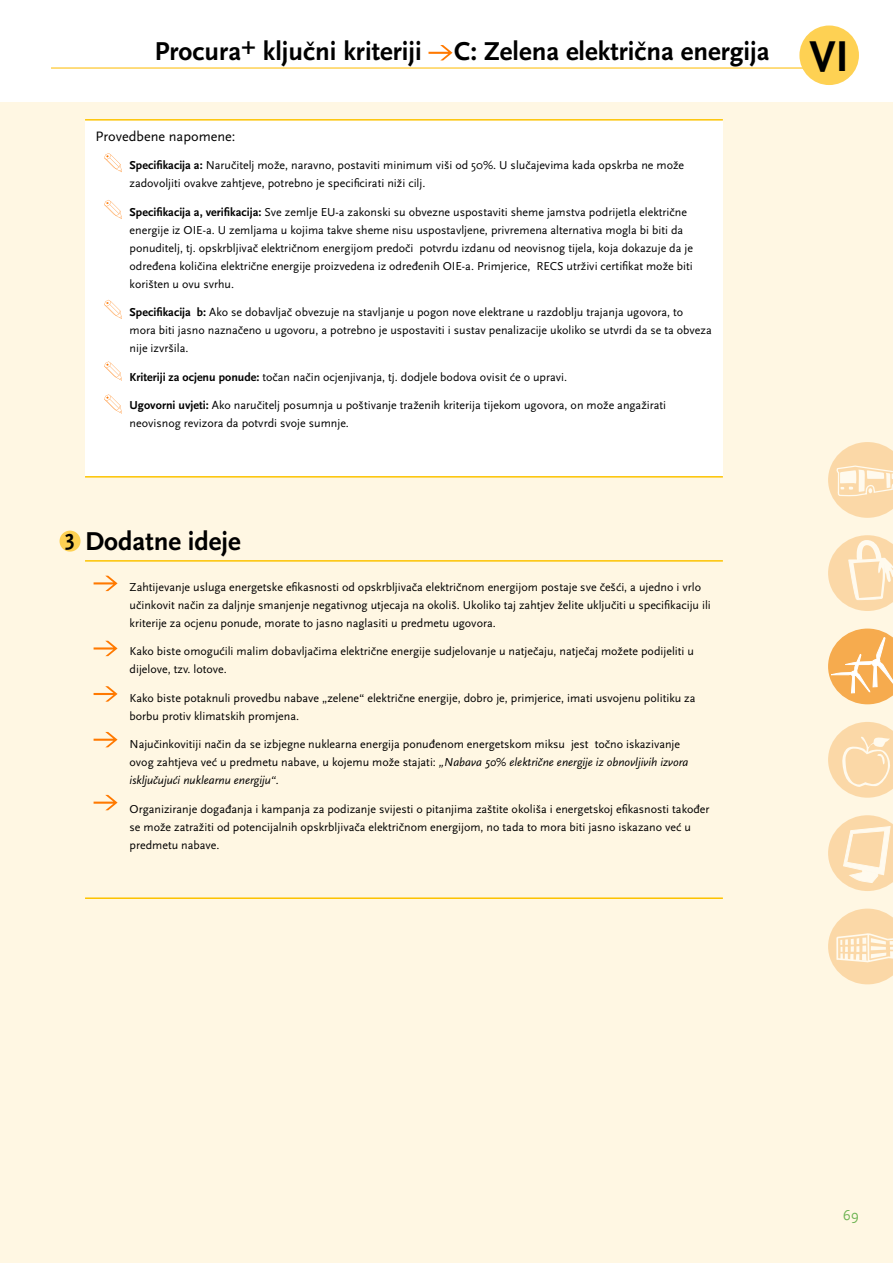
<style>
.page{position:relative;width:893px;height:1263px;background:#fff}
.page>*{position:absolute;margin:0;border:0;box-sizing:border-box;transform-origin:0 0}
.t1{font:700 45px "Scala Sans Pro";color:#000}
.t2{font:700 27px "Scala Sans Pro";color:#000}
.t3{font:700 22.5px "Scala Sans Pro";color:#000}
.t4{font:15px "Scala Sans Pro";color:#45a12b}
.t5{font:14.25px "Scala Sans Pro";color:#000}
.t6{font:12px/18px "Scala Sans Pro";color:#000}
.s1{font-weight:700}
.s2{font-style:italic}
</style>
<div class="page">
<div style="left:0;top:102px;width:893px;height:1161px;background:#fff7e3"></div>
<hr style="left:51px;top:67px;width:778px;height:2px;background:#fed153">
<div style="left:799px;top:26px;width:60px;height:59px;background:#fed153;border-radius:50%"></div>
<svg style="left:428px;top:45px;width:24px;height:15px"></svg>
<svg style="left:828px;top:442px;width:65px;height:76px"></svg>
<svg style="left:828px;top:535px;width:65px;height:76px"></svg>
<svg style="left:828px;top:628px;width:65px;height:76px"></svg>
<svg style="left:828px;top:722px;width:65px;height:76px"></svg>
<svg style="left:828px;top:815px;width:65px;height:76px"></svg>
<svg style="left:828px;top:908px;width:65px;height:76px"></svg>
<div style="left:85px;top:120px;width:638px;height:357px;background:#fff"></div>
<hr style="left:85px;top:476px;width:638px;height:2px;background:#fdc300">
<hr style="left:85px;top:119px;width:638px;height:2px;background:#fdc300">
<hr style="left:85px;top:897px;width:638px;height:2px;background:#fdc300">
<hr style="left:85px;top:560px;width:638px;height:2px;background:#fdc300">
<div style="left:60px;top:531px;width:21px;height:21px;background:#fed153;border-radius:50%"></div>
<svg style="left:94px;top:641px;width:24px;height:15px"></svg>
<svg style="left:94px;top:686px;width:24px;height:16px"></svg>
<svg style="left:94px;top:732px;width:24px;height:15px"></svg>
<svg style="left:94px;top:795px;width:24px;height:15px"></svg>
<svg style="left:94px;top:576px;width:24px;height:15px"></svg>
<svg style="left:104px;top:153px;width:18px;height:19px"></svg>
<svg style="left:104px;top:200px;width:18px;height:19px"></svg>
<svg style="left:104px;top:300px;width:18px;height:19px"></svg>
<svg style="left:104px;top:361px;width:18px;height:20px"></svg>
<svg style="left:104px;top:394px;width:18px;height:20px"></svg>
<h2 class="t2" style="left:155px;top:35px;width:617px">Procura+ ključni kriteriji C: Zelena električna energija</h2>
<p class="t5" style="left:96px;top:128px;width:141px">Provedbene napomene:</p>
<p class="t6" style="left:130px;top:156px;width:556px"><span class="s1">Specifikacija a:</span> Naručitelj može, naravno, postaviti minimum viši od 50%. U slučajevima kada opskrba ne može zadovoljiti ovakve zahtjeve, potrebno je specificirati niži cilj.</p>
<p class="t6" style="left:130px;top:203px;width:565px"><span class="s1">Specifikacija a, verifikacija:</span> Sve zemlje EU-a zakonski su obvezne uspostaviti sheme jamstva podrijetla električne energije iz OIE-a. U zemljama u kojima takve sheme nisu uspostavljene, privremena alternativa mogla bi biti da ponuditelj, tj. opskrbljivač električnom energijom predoči potvrdu izdanu od neovisnog tijela, koja dokazuje da je određena količina električne energije proizvedena iz određenih OIE-a. Primjerice, RECS utrživi certifikat može biti korišten u ovu svrhu.</p>
<p class="t6" style="left:130px;top:303px;width:584px"><span class="s1">Specifikacija b:</span> Ako se dobavljač obvezuje na stavljanje u pogon nove elektrane u razdoblju trajanja ugovora, to mora biti jasno naznačeno u ugovoru, a potrebno je uspostaviti i sustav penalizacije ukoliko se utvrdi da se ta obveza nije izvršila.</p>
<p class="t6" style="left:130px;top:368px;width:439px"><span class="s1">Kriteriji za ocjenu ponude:</span> točan način ocjenjivanja, tj. dodjele bodova ovisit će o upravi.</p>
<p class="t6" style="left:130px;top:396px;width:538px"><span class="s1">Ugovorni uvjeti:</span> Ako naručitelj posumnja u poštivanje traženih kriterija tijekom ugovora, on može angažirati neovisnog revizora da potvrdi svoje sumnje.</p>
<h3 class="t3" style="left:65px;top:524px;width:11px">3</h3>
<h2 class="t2" style="left:85px;top:525px;width:157px">Dodatne ideje</h2>
<p class="t6" style="left:130px;top:578px;width:583px">Zahtijevanje usluga energetske efikasnosti od opskrbljivača električnom energijom postaje sve češći, a ujedno i vrlo učinkovit način za daljnje smanjenje negativnog utjecaja na okoliš. Ukoliko taj zahtjev želite uključiti u specifikaciju ili kriterije za ocjenu ponude, morate to jasno naglasiti u predmetu ugovora.</p>
<p class="t6" style="left:130px;top:642px;width:566px">Kako biste omogućili malim dobavljačima električne energije sudjelovanje u natječaju, natječaj možete podijeliti u dijelove, tzv. lotove.</p>
<p class="t6" style="left:130px;top:689px;width:567px">Kako biste potaknuli provedbu nabave „zelene“ električne energije, dobro je, primjerice, imati usvojenu politiku za borbu protiv klimatskih promjena.</p>
<p class="t6" style="left:130px;top:735px;width:560px">Najučinkovitiji način da se izbjegne nuklearna energija ponuđenom energetskom miksu jest točno iskazivanje ovog zahtjeva već u predmetu nabave, u kojemu može stajati: <span class="s2">„Nabava 50% električne energije iz obnovljivih izvora isključujući nuklearnu energiju“.</span></p>
<p class="t6" style="left:130px;top:800px;width:582px">Organiziranje događanja i kampanja za podizanje svijesti o pitanjima zaštite okoliša i energetskoj efikasnosti također se može zatražiti od potencijalnih opskrbljivača električnom energijom, no tada to mora biti jasno iskazano već u predmetu nabave.</p>
<h1 class="t1" style="left:809px;top:30px;width:41px">VI</h1>
<p class="t4" style="left:843px;top:1207px;width:18px">69</p>
</div>
